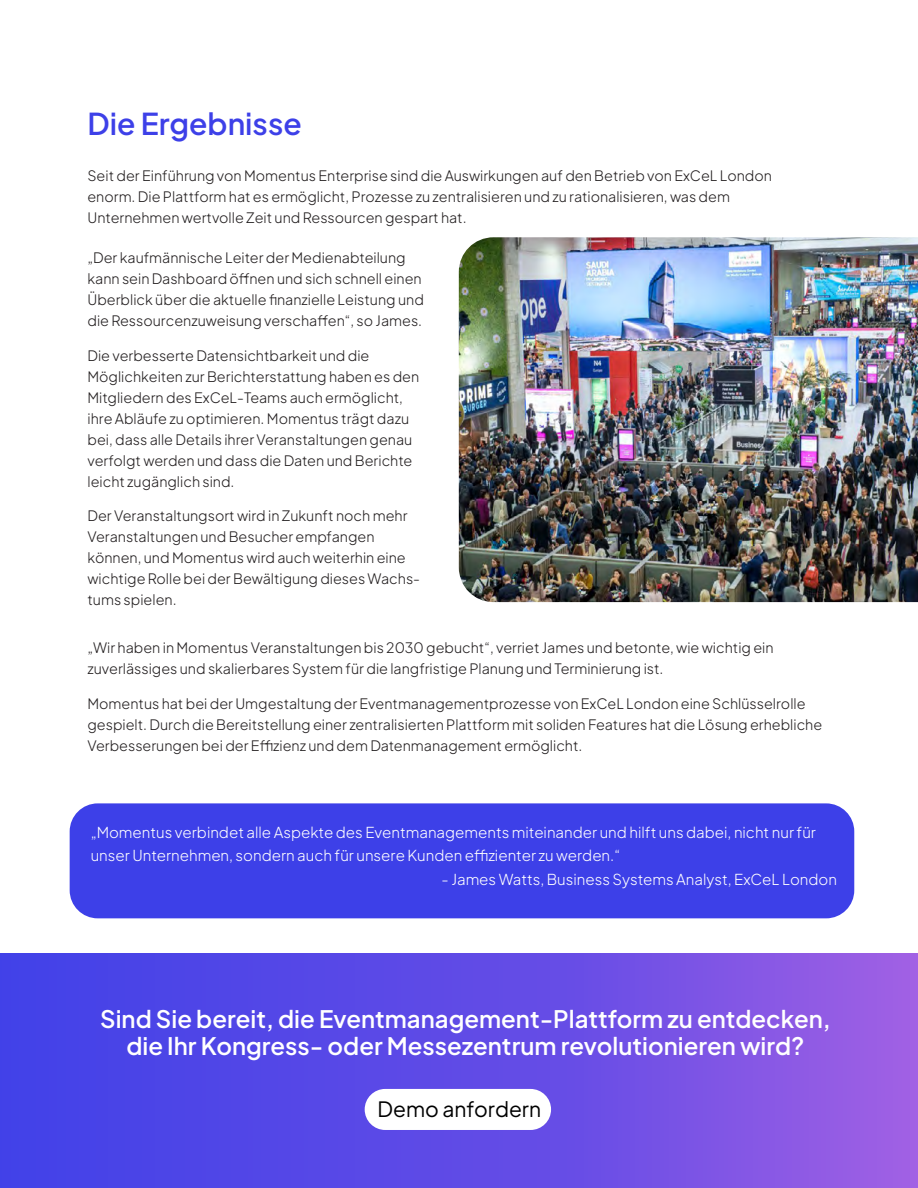
<style>
.page{position:relative;width:918px;height:1188px;background:#fff}
.page>*{position:absolute;margin:0;border:0;box-sizing:border-box;transform-origin:0 0}
.t1{font:600 30px "Plus Jakarta Sans";color:#3d40e8}
.t2{font:600 24px/27px "Plus Jakarta Sans";color:#fff;text-align:center}
.t3{font:21px "Plus Jakarta Sans";color:#000}
.t4{font:300 15px/22.5px "Plus Jakarta Sans";color:#fff}
.t5{font:300 14.25px/21px "Plus Jakarta Sans";color:#231f20}
</style>
<div class="page">
<div style="left:70px;top:803px;width:784px;height:115px;background:#3d40e8;border-radius:28px"></div>
<div style="left:0;top:953px;width:918px;height:235px;background:linear-gradient(to right,#393ee8,#945ce4)"></div>
<div style="left:365px;top:1089px;width:186px;height:41px;background:#fff;border-radius:21px"></div>
<img style="left:459px;top:237px;width:459px;height:365px">
<h1 class="t1" style="left:87px;top:99px;width:216px">Die Ergebnisse</h1>
<p class="t5" style="left:87px;top:164px;width:686px">Seit der Einführung von Momentus Enterprise sind die Auswirkungen auf den Betrieb von ExCeL London enorm. Die Plattform hat es ermöglicht, Prozesse zu zentralisieren und zu rationalisieren, was dem<br>Unternehmen wertvolle Zeit und Ressourcen gespart hat.</p>
<p class="t5" style="left:87px;top:246px;width:338px">„Der kaufmännische Leiter der Medienabteilung kann sein Dashboard öffnen und sich schnell einen Überblick über die aktuelle finanzielle Leistung und die Ressourcenzuweisung verschaffen“, so James.</p>
<p class="t5" style="left:87px;top:343px;width:333px">Die verbesserte Datensichtbarkeit und die Möglichkeiten zur Berichterstattung haben es den Mitgliedern des ExCeL-Teams auch ermöglicht, ihre Abläufe zu optimieren. Momentus trägt dazu bei, dass alle Details ihrer Veranstaltungen genau verfolgt werden und dass die Daten und Berichte leicht zugänglich sind.</p>
<p class="t5" style="left:87px;top:504px;width:334px">Der Veranstaltungsort wird in Zukunft noch mehr Veranstaltungen und Besucher empfangen können, und Momentus wird auch weiterhin eine wichtige Rolle bei der Bewältigung dieses Wachs&shy;tums spielen.</p>
<p class="t5" style="left:87px;top:636px;width:688px">„Wir haben in Momentus Veranstaltungen bis 2030 gebucht“, verriet James und betonte, wie wichtig ein zuverlässiges und skalierbares System für die langfristige Planung und Terminierung ist.</p>
<p class="t5" style="left:87px;top:692px;width:736px">Momentus hat bei der Umgestaltung der Eventmanagementprozesse von ExCeL London eine Schlüsselrolle gespielt. Durch die Bereitstellung einer zentralisierten Plattform mit soliden Features hat die Lösung erhebliche<br>Verbesserungen bei der Effizienz und dem Datenmanagement ermöglicht.</p>
<p class="t4" style="left:91px;top:820px;width:727px">„Momentus verbindet alle Aspekte des Eventmanagements miteinander und hilft uns dabei, nicht nur für unser Unternehmen, sondern auch für unsere Kunden effizienter zu werden.“</p>
<p class="t4" style="left:442px;top:866px;width:397px">- James Watts, Business Systems Analyst, ExCeL London</p>
<h2 class="t2" style="left:100px;top:1004px;width:732px">Sind Sie bereit, die Eventmanagement-Plattform zu entdecken, die Ihr Kongress- oder Messezentrum revolutionieren wird?</h2>
<h3 class="t3" style="left:378px;top:1092px;width:165px">Demo anfordern</h3>
</div>
